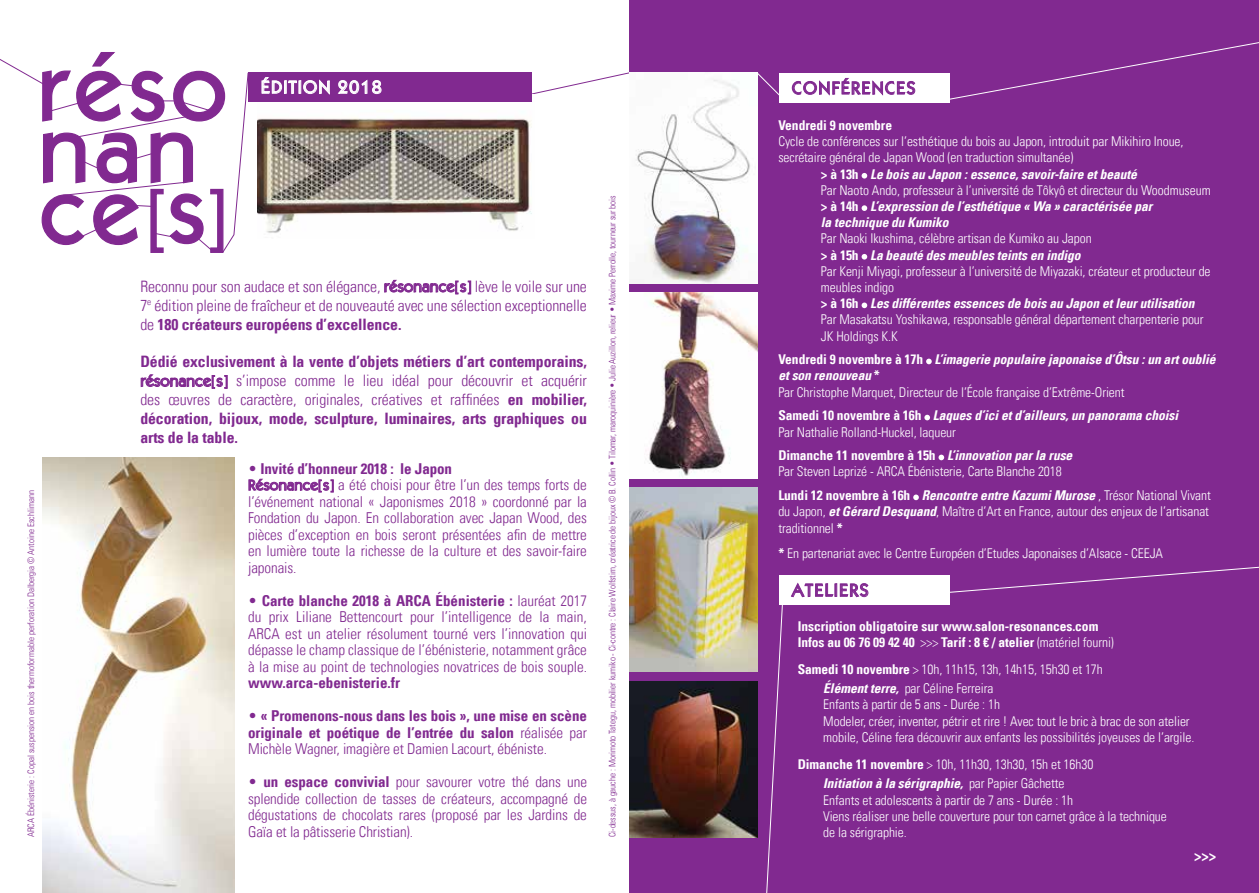
<style>
.page{position:relative;width:1259px;height:893px;background:#fff}
.page>*{position:absolute;margin:0;border:0;box-sizing:border-box;transform-origin:0 0}
.t1{font:500 18px "Karat";letter-spacing:.07em;color:#812990}
.t2{font:500 18px "Karat";letter-spacing:.07em;color:#fff}
.t3{font:700 condensed 15.75px/18.9px "Univers LT";letter-spacing:-.005em;color:#812990;text-align:justify}
.t4{font:300 condensed 15.75px/18.9px "Univers LT";letter-spacing:-.005em;color:#812990;text-align:justify}
.t5{font:300 condensed 15px/16.5px "Univers LT";letter-spacing:-.005em;color:#812990;text-align:justify}
.t6{font:700 condensed 15px/16.5px "Univers LT";letter-spacing:-.005em;color:#812990;text-align:justify}
.t7{font:700 condensed 15px "Univers LT";color:#fff}
.t8{font:300 condensed 13.5px/16.2px "Univers LT";letter-spacing:-.005em;color:#fff}
.t9{font:italic 700 condensed 13.5px/16.2px "Univers LT";letter-spacing:-.005em;color:#fff}
.t10{font:700 condensed 13.5px/16.2px "Univers LT";letter-spacing:-.005em;color:#fff}
.t11{font:300 condensed 9px "Univers LT";letter-spacing:-.005em;color:#812990}
.s1{font-family:"Karat";font-weight:500;font-stretch:normal}
.s2{font-weight:700}
.s3{font-weight:300}
.s4{font-style:normal}
.s5{font-weight:700;font-style:italic}
.s6{font-weight:300;font-style:normal}
</style>
<div class="page">
<div style="left:629px;top:0;width:630px;height:893px;background:#812990"></div>
<svg style="left:249px;top:479px;width:85px;height:13px"></svg>
<div style="left:779px;top:73px;width:170px;height:30px;background:#fff"></div>
<svg style="left:756px;top:42px;width:503px;height:58px"></svg>
<svg style="left:532px;top:72px;width:98px;height:22px"></svg>
<svg style="left:384px;top:280px;width:87px;height:14px"></svg>
<svg style="left:141px;top:374px;width:86px;height:15px"></svg>
<svg style="left:861px;top:173px;width:6px;height:6px"></svg>
<svg style="left:861px;top:205px;width:6px;height:6px"></svg>
<svg style="left:861px;top:254px;width:6px;height:6px"></svg>
<svg style="left:861px;top:303px;width:6px;height:5px"></svg>
<svg style="left:926px;top:359px;width:5px;height:5px"></svg>
<svg style="left:924px;top:415px;width:6px;height:5px"></svg>
<svg style="left:938px;top:455px;width:6px;height:5px"></svg>
<svg style="left:913px;top:495px;width:6px;height:5px"></svg>
<svg style="left:766px;top:566px;width:493px;height:327px"></svg>
<img style="left:257px;top:117px;width:275px;height:116px">
<div style="left:248px;top:72px;width:284px;height:30px;background:#812990"></div>
<svg style="left:261px;top:77px;width:69px;height:18px"></svg>
<svg style="left:337px;top:80px;width:45px;height:14px"></svg>
<img style="left:629px;top:73px;width:128px;height:211px">
<img style="left:629px;top:681px;width:128px;height:156px">
<img style="left:43px;top:457px;width:191px;height:436px">
<svg style="left:0;top:52px;width:248px;height:200px"></svg>
<img style="left:629px;top:487px;width:128px;height:184px">
<img style="left:629px;top:293px;width:128px;height:186px">
<p class="t11" style="left:25px;top:837px;width:349px;rotate:-90deg">ARCA Ébénisterie : Copal suspension en bois thermoformable perforation Dalbergia © Antoine Eschlimann</p>
<h1 class="t2" style="left:261px;top:77px;width:122px">ÉDITION 2018</h1>
<p class="t4" style="left:140px;top:277px;width:448px">Reconnu pour son audace et son élégance, <span class="s1">résonance[s]</span> lève le voile sur une 7<sup>e</sup> édition pleine de fraîcheur et de nouveauté avec une sélection exceptionnelle de <span class="s2">180 créateurs européens d’excellence.</span></p>
<p class="t3" style="left:140px;top:352px;width:448px">Dédié exclusivement à la vente d’objets métiers d’art contemporains, <span class="s1">résonance[s]</span> <span class="s3">s’impose comme le lieu idéal pour découvrir et acquérir des œuvres de caractère, originales, créatives et raffinées</span> en mobilier, décoration, bijoux, mode, sculpture, luminaires, arts graphiques ou arts de la table.</p>
<p class="t5" style="left:248px;top:460px;width:340px;text-align:left">• <span class="s2">Invité d’honneur 2018 : le Japon<br></span><span class="s1">Résonance[s]</span> a été choisi pour être l’un des temps forts de l’événement national « Japonismes 2018 » coordonné par la Fondation du Japon. En collaboration avec Japan Wood, des pièces d’exception en bois seront présentées afin de mettre en lumière toute la richesse de la culture et des savoir-faire japonais.</p>
<p class="t5" style="left:248px;top:592px;width:340px">• <span class="s2">Carte blanche 2018 à ARCA Ébénisterie :</span> lauréat 2017 du prix Liliane Bettencourt pour l’intelligence de la main, ARCA est un atelier résolument tourné vers l’innovation qui dépasse le champ classique de l’ébénisterie, notamment grâce à la mise au point de technologies novatrices de bois souple.</p>
<p class="t6" style="left:248px;top:674px;width:153px">www.arca-ebenisterie.fr</p>
<p class="t6" style="left:248px;top:707px;width:340px"><span class="s3">•</span> « Promenons-nous dans les bois », une mise en scène originale et poétique de l’entrée du salon <span class="s3">réalisée par Michèle Wagner, imagière et Damien Lacourt, ébéniste.</span></p>
<p class="t5" style="left:248px;top:774px;width:340px">• <span class="s2">un espace convivial</span> pour savourer votre thé dans une splendide collection de tasses de créateurs, accompagné de dégustations de chocolats rares (proposé par les Jardins de Gaïa et la pâtisserie Christian).</p>
<p class="t11" style="left:607px;top:837px;width:643px;rotate:-90deg">Ci-dessus, à gauche : Morimoto Tategu, mobilier kumiko - Ci-contre : Claire Wolfstirn, créatrice de bijoux © B. Collin • Tilomar, maroquinière • Julie Auzillon, relieur • Maxime Perrolle, tourneur sur bois</p>
<h1 class="t1" style="left:792px;top:77px;width:125px">CONFÉRENCES</h1>
<p class="t10" style="left:778px;top:117px;width:115px">Vendredi 9 novembre</p>
<p class="t8" style="left:778px;top:133px;width:407px">Cycle de conférences sur l’esthétique du bois au Japon, introduit par Mikihiro Inoue,</p>
<p class="t8" style="left:778px;top:150px;width:296px">secrétaire général de Japan Wood (en traduction simultanée)</p>
<p class="t9" style="left:821px;top:166px;width:318px"><span class="s4">&gt; à 13h</span> Le bois au Japon : essence, savoir-faire et beauté</p>
<p class="t8" style="left:821px;top:182px;width:391px">Par Naoto Ando, professeur à l’université de Tôkyô et directeur du Woodmuseum</p>
<p class="t9" style="left:821px;top:198px;width:333px"><span class="s4">&gt; à 14h</span> L’expression de l’esthétique « Wa » caractérisée par</p>
<p class="t9" style="left:821px;top:214px;width:129px">la technique du Kumiko</p>
<p class="t8" style="left:821px;top:231px;width:391px">Par Naoki Ikushima, célèbre artisan de Kumiko au Japon<br><span class="s2">&gt; à 15h</span> <span class="s5">La beauté des meubles teints en indigo<br></span>Par Kenji Miyagi, professeur à l’université de Miyazaki, créateur et producteur de meubles indigo<br><span class="s2">&gt; à 16h</span> <span class="s5">Les différentes essences de bois au Japon et leur utilisation </span>Par Masakatsu Yoshikawa, responsable général département charpenterie pour JK Holdings K.K</p>
<p class="t8" style="left:778px;top:351px;width:439px"><span class="s2">Vendredi 9 novembre à 17h</span> <span class="s5">L’imagerie populaire japonaise d’Ôtsu : un art oublié et son renouveau</span> <span class="s2">*<br></span>Par Christophe Marquet, Directeur de l’École française d’Extrême-Orient</p>
<p class="t9" style="left:778px;top:407px;width:401px"><span class="s4">Samedi 10 novembre à 16h</span> Laques d’ici et d’ailleurs, un panorama choisi<br><span class="s6">Par Nathalie Rolland-Huckel, laqueur</span></p>
<p class="t8" style="left:778px;top:447px;width:295px"><span class="s2">Dimanche 11 novembre à 15h</span> <span class="s5">L’innovation par la ruse<br></span>Par Steven Leprizé - ARCA Ébénisterie, Carte Blanche 2018</p>
<p class="t8" style="left:778px;top:487px;width:434px"><span class="s2">Lundi 12 novembre à 16h</span> <span class="s5">Rencontre entre Kazumi Murose</span> , Trésor National Vivant du Japon, <span class="s5">et Gérard Desquand</span>, Maître d’Art en France, autour des enjeux de l’artisanat traditionnel <span class="s2">*</span></p>
<p class="t8" style="left:778px;top:545px;width:386px"><span class="s2">*</span> En partenariat avec le Centre Européen d’Etudes Japonaises d’Alsace - CEEJA</p>
<h1 class="t1" style="left:792px;top:580px;width:78px">ATELIERS</h1>
<p class="t10" style="left:798px;top:618px;width:318px">Inscription obligatoire sur www.salon-resonances.com<br>Infos au 06 76 09 42 40 <span class="s3">&gt;&gt;&gt;</span> Tarif : 8 € / atelier <span class="s3">(matériel fourni)</span></p>
<p class="t8" style="left:823px;top:659px;width:281px;line-height:19.5px;text-indent:-26px"><span class="s2">Samedi 10 novembre</span> &gt; 10h, 11h15, 13h, 14h15, 15h30 et 17h<br><span class="s5">Élément terre,</span> par Céline Ferreira</p>
<p class="t8" style="left:823px;top:697px;width:372px">Enfants à partir de 5 ans - Durée : 1h<br>Modeler, créer, inventer, pétrir et rire ! Avec tout le bric à brac de son atelier mobile, Céline fera découvrir aux enfants les possibilités joyeuses de l’argile.</p>
<p class="t8" style="left:798px;top:754px;width:297px;line-height:19.5px;text-align:center"><span class="s2">Dimanche 11 novembre</span> &gt; 10h, 11h30, 13h30, 15h et 16h30<br><span class="s5">Initiation à la sérigraphie,</span> par Papier Gâchette</p>
<p class="t8" style="left:823px;top:792px;width:345px">Enfants et adolescents à partir de 7 ans - Durée : 1h<br>Viens réaliser une belle couverture pour ton carnet grâce à la technique de la sérigraphie.</p>
<p class="t7" style="left:1194px;top:847px;width:24px">&gt;&gt;&gt;</p>
</div>
